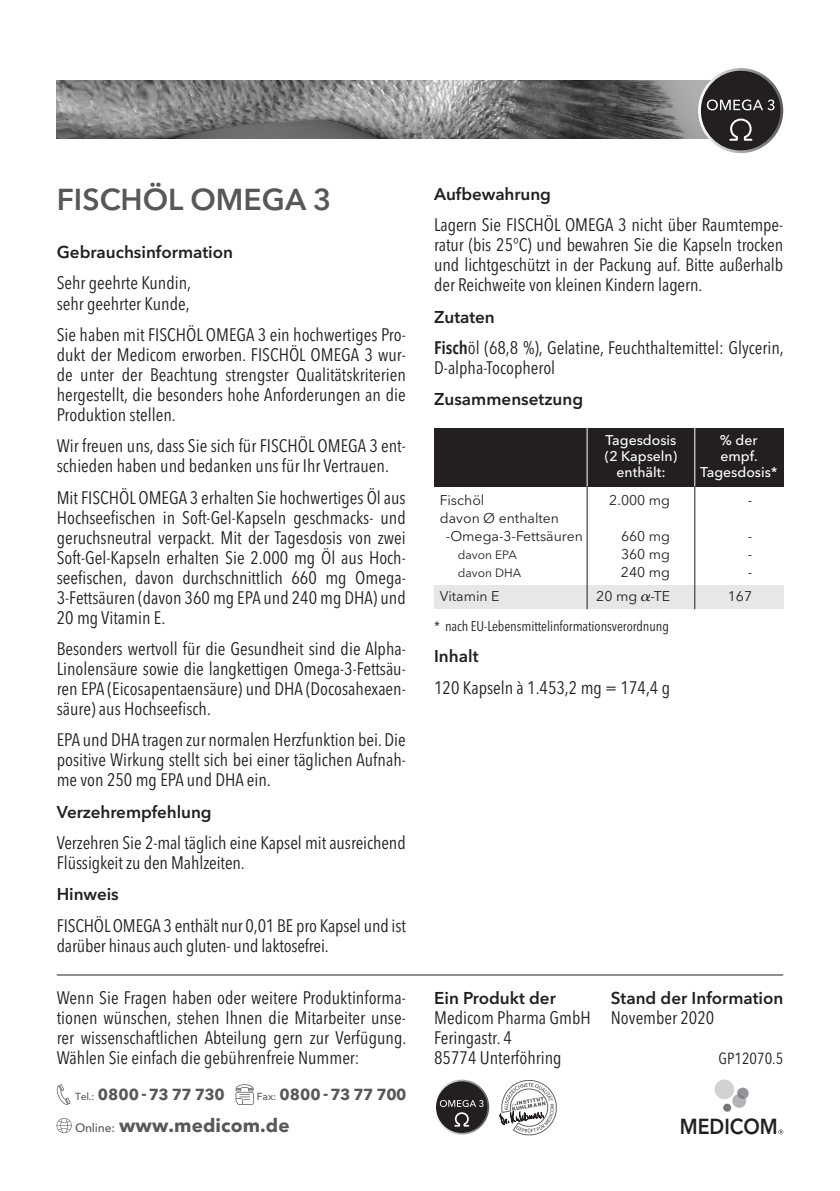
<style>
.page{position:relative;width:840px;height:1191px;background:#fff}
.page>*{position:absolute;margin:0;border:0;box-sizing:border-box;transform-origin:0 0}
.t1{font:600 30px "Avenir Next LT Pro";color:#57585a}
.t2{font:600 21.6px "Avenir Next LT Pro";color:#231f20;scale:.9 1}
.t3{font:700 18.8px "Avenir Next LT Pro";letter-spacing:.005em;color:#57585a}
.Texto_Avenir_9pt__10{font:condensed 18px/20px "Avenir Next LT Pro";color:#231f20}
.Texto_Avenir_9pt__10-2{font:600 17px "Avenir Next LT Pro";color:#231f20}
.Texto_Avenir_9pt__10-3{font:condensed 16px "Avenir Next LT Pro";color:#231f20}
.t4{font:700 15.8px "Avenir Next LT Pro";letter-spacing:-.03em;color:#57585a}
.t5{font:14px "Avenir Next LT Pro";color:#231f20}
.t6{font:500 14px/16px "Avenir Next LT Pro";color:#fff}
.Texto_Avenir_9pt__12{font:condensed 14px "Avenir Next LT Pro";letter-spacing:-.005em;color:#231f20}
.t7{font:12px "Avenir Next LT Pro";color:#231f20}
.s1{font-weight:500;font-size:10.2px}
.s2{font-weight:500;font-size:12px}
.s3{font-weight:600}
.s4{font-family:"European Pi Two";font-size:16px}
</style>
<div class="page">
<img style="left:57px;top:81px;width:651px;height:58px">
<svg style="left:697px;top:68px;width:85px;height:85px"></svg>
<div style="left:700px;top:71px;width:80px;height:79px;background:#231f20;border-radius:50%"></div>
<svg style="left:706px;top:99px;width:68px;height:11px"></svg>
<svg style="left:729px;top:118px;width:24px;height:23px"></svg>
<div style="left:434px;top:585px;width:348px;height:24px;background:#e6e7e9"></div>
<div style="left:434px;top:427px;width:348px;height:59px;background:#231f20"></div>
<hr style="left:586px;top:486px;width:1px;height:123px;background:#231f20">
<hr style="left:586px;top:427px;width:1px;height:59px;background:#fff">
<hr style="left:694px;top:486px;width:1px;height:123px;background:#231f20">
<hr style="left:694px;top:427px;width:1px;height:59px;background:#fff">
<svg style="left:778px;top:1129px;width:4px;height:5px"></svg>
<svg style="left:722px;top:1103px;width:8px;height:8px"></svg>
<div style="left:714px;top:1079px;width:19px;height:20px;background:#d1d2d4;border-radius:50%"></div>
<svg style="left:732px;top:1087px;width:16px;height:20px"></svg>
<svg style="left:434px;top:1079px;width:55px;height:55px"></svg>
<div style="left:436px;top:1081px;width:51px;height:51px;background:#231f20;border-radius:50%"></div>
<svg style="left:439px;top:1100px;width:44px;height:27px"></svg>
<hr style="left:57px;top:974px;width:725px;height:1px;background:#231f20">
<svg style="left:499px;top:1080px;width:58px;height:55px"></svg>
<svg style="left:56px;top:1118px;width:16px;height:15px"></svg>
<svg style="left:56px;top:1084px;width:15px;height:20px"></svg>
<svg style="left:235px;top:1084px;width:18px;height:20px"></svg>
<p class="t1" style="left:57px;top:181px;width:276px">FISCHÖL OMEGA 3</p>
<p class="Texto_Avenir_9pt__10-2" style="left:57px;top:242px;width:178px">Gebrauchsinformation</p>
<p class="Texto_Avenir_9pt__10" style="left:57px;top:273px;width:136px">Sehr geehrte Kundin, sehr geehrter Kunde,</p>
<p class="Texto_Avenir_9pt__10" style="left:57px;top:324px;width:350px;text-align:justify">Sie haben mit FISCHÖL OMEGA 3 ein hochwertiges Pro&shy;dukt der Medicom erworben. FISCHÖL OMEGA 3 wur&shy;de unter der Beachtung strengster Qualitätskriterien hergestellt, die besonders hohe Anforderungen an die Produktion stellen.</p>
<p class="Texto_Avenir_9pt__10" style="left:57px;top:436px;width:350px">Wir freuen uns, dass Sie sich für FISCHÖL OMEGA 3 ent&shy;schieden haben und bedanken uns für Ihr Vertrauen.</p>
<p class="Texto_Avenir_9pt__10" style="left:57px;top:487px;width:350px;text-align:justify">Mit FISCHÖL OMEGA 3 erhalten Sie hochwertiges Öl aus Hochseefischen in Soft-Gel-Kapseln geschmacks- und geruchsneutral verpackt. Mit der Tagesdosis von zwei Soft-Gel-Kapseln erhalten Sie 2.000 mg Öl aus Hoch&shy;seefischen, davon durchschnittlich 660 mg Omega-3-Fettsäuren (davon 360 mg EPA und 240 mg DHA) und 20 mg Vitamin E.</p>
<p class="Texto_Avenir_9pt__10" style="left:57px;top:638px;width:350px;text-align:justify">Besonders wertvoll für die Gesundheit sind die Alpha-Linolensäure sowie die langkettigen Omega-3-Fettsäu&shy;ren EPA (Eicosapentaensäure) und DHA (Docosahexaen&shy;säure) aus Hochseefisch.</p>
<p class="Texto_Avenir_9pt__10" style="left:57px;top:730px;width:350px;text-align:justify">EPA und DHA tragen zur normalen Herzfunktion bei. Die positive Wirkung stellt sich bei einer täglichen Aufnah&shy;me von 250 mg EPA und DHA ein.</p>
<p class="Texto_Avenir_9pt__10-2" style="left:57px;top:801px;width:156px">Verzehrempfehlung</p>
<p class="Texto_Avenir_9pt__10" style="left:57px;top:832px;width:350px">Verzehren Sie 2-mal täglich eine Kapsel mit ausreichend<br>Flüssigkeit zu den Mahlzeiten.</p>
<p class="Texto_Avenir_9pt__10-2" style="left:57px;top:884px;width:64px">Hinweis</p>
<p class="Texto_Avenir_9pt__10" style="left:57px;top:915px;width:350px">FISCHÖL OMEGA 3 enthält nur 0,01 BE pro Kapsel und ist darüber hinaus auch gluten- und laktosefrei.</p>
<p class="Texto_Avenir_9pt__10" style="left:57px;top:988px;width:351px;text-align:justify">Wenn Sie Fragen haben oder weitere Produktinforma&shy;tionen wünschen, stehen Ihnen die Mitarbeiter unse&shy;rer wissenschaftlichen Abteilung gern zur Verfügung.<br>Wählen Sie einfach die gebührenfreie Nummer:</p>
<p class="t4" style="left:75px;top:1085px;width:151px"><span class="s1">Tel.:</span> 0800 -73 77 730</p>
<p class="t3" style="left:75px;top:1113px;width:216px"><span class="s2">Online:</span> www.medicom.de</p>
<p class="t4" style="left:257px;top:1085px;width:151px"><span class="s1">Fax:</span> 0800 -73 77 700</p>
<p class="Texto_Avenir_9pt__10-2" style="left:434px;top:184px;width:118px">Aufbewahrung</p>
<p class="Texto_Avenir_9pt__10" style="left:434px;top:215px;width:350px;text-align:justify">Lagern Sie FISCHÖL OMEGA 3 nicht über Raumtempe&shy;ratur (bis 25°C) und bewahren Sie die Kapseln trocken und lichtgeschützt in der Packung auf. Bitte außerhalb der Reichweite von kleinen Kindern lagern.</p>
<p class="Texto_Avenir_9pt__10-2" style="left:434px;top:306px;width:62px">Zutaten</p>
<p class="Texto_Avenir_9pt__10" style="left:434px;top:338px;width:351px"><span class="s3">Fisch</span>öl (68,8 %), Gelatine, Feuchthaltemittel: Glycerin,<br>D-alpha-Tocopherol</p>
<p class="Texto_Avenir_9pt__10-2" style="left:434px;top:389px;width:150px">Zusammensetzung</p>
<p class="t6" style="left:604px;top:432px;width:74px">Tagesdosis (2 Kapseln)</p>
<p class="t6" style="left:616px;top:464px;width:50px">enthält:</p>
<p class="t6" style="left:719px;top:432px;width:39px">% der</p>
<p class="t6" style="left:720px;top:448px;width:39px">empf.</p>
<p class="t6" style="left:699px;top:464px;width:79px">Tagesdosis*</p>
<p class="t5" style="left:439px;top:492px;width:46px">Fischöl</p>
<p class="t5" style="left:609px;top:492px;width:62px">2.000 mg</p>
<p class="t5" style="left:747px;top:492px;width:6px">-</p>
<p class="t5" style="left:439px;top:510px;width:121px">davon Ø enthalten</p>
<p class="t5" style="left:445px;top:528px;width:138px">-Omega-3-Fettsäuren</p>
<p class="t5" style="left:620px;top:528px;width:51px">660 mg</p>
<p class="t5" style="left:747px;top:528px;width:6px">-</p>
<p class="t7" style="left:457px;top:548px;width:60px">davon EPA</p>
<p class="t5" style="left:620px;top:546px;width:51px">360 mg</p>
<p class="t5" style="left:747px;top:546px;width:6px">-</p>
<p class="t7" style="left:457px;top:566px;width:65px">davon DHA</p>
<p class="t5" style="left:620px;top:564px;width:51px">240 mg</p>
<p class="t5" style="left:747px;top:564px;width:6px">-</p>
<p class="t5" style="left:439px;top:588px;width:61px">Vitamin E</p>
<p class="t5" style="left:596px;top:588px;width:75px">20 mg <span class="s4">a</span>-TE</p>
<p class="t5" style="left:727px;top:588px;width:26px">167</p>
<p class="Texto_Avenir_9pt__12" style="left:434px;top:617px;width:236px">* nach EU-Lebensmittelinformationsverordnung</p>
<p class="Texto_Avenir_9pt__10-2" style="left:434px;top:646px;width:46px">Inhalt</p>
<p class="Texto_Avenir_9pt__10" style="left:434px;top:677px;width:237px">120 Kapseln à 1.453,2 mg = 174,4 g</p>
<p class="Texto_Avenir_9pt__10-2" style="left:434px;top:987px;width:123px">Ein Produkt der</p>
<p class="Texto_Avenir_9pt__10" style="left:434px;top:1008px;width:158px">Medicom Pharma GmbH<br>Feringastr. 4<br>85774 Unterföhring</p>
<p class="Texto_Avenir_9pt__10-2" style="left:610px;top:988px;width:174px">Stand der Information</p>
<p class="Texto_Avenir_9pt__10" style="left:610px;top:1008px;width:105px">November 2020</p>
<p class="Texto_Avenir_9pt__10-3" style="left:718px;top:1049px;width:66px">GP12070.5</p>
<p class="t2" style="left:679px;top:1113px;width:110px">MEDICOM</p>
</div>
